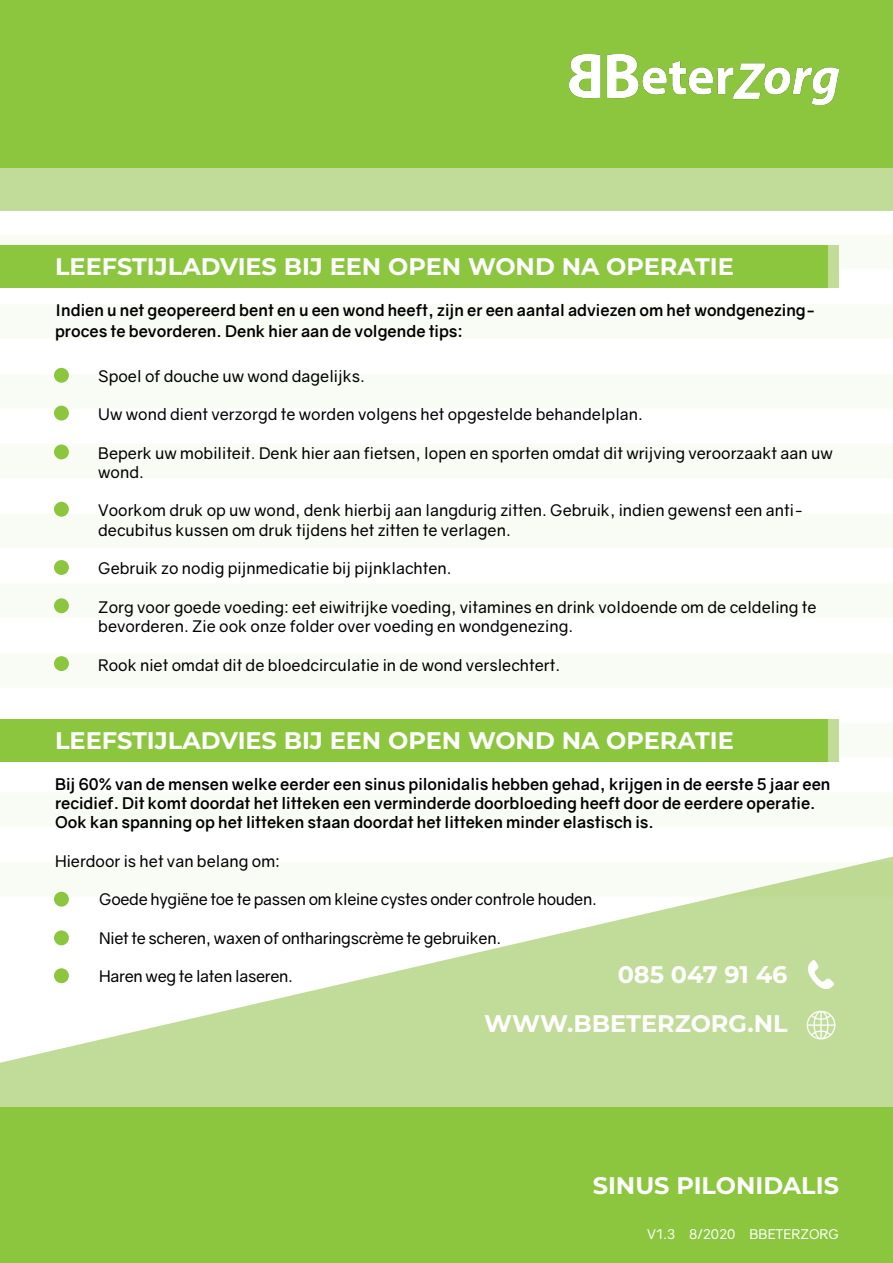
<style>
.page{position:relative;width:893px;height:1263px;background:#fff}
.page>*{position:absolute;margin:0;border:0;box-sizing:border-box;transform-origin:0 0}
.t1{font:700 24px "Montserrat";color:#fff}
.t2{font:16.05px/19.2px "Gravity";color:#000}
.t3{font:700 16.05px/21.6px "Gravity";color:#000}
.t4{font:16.05px "Gravity";letter-spacing:-.02em;color:#000}
.t5{font:13.5px "Gravity";color:#fff}
</style>
<div class="page">
<svg style="left:0;top:923px;width:893px;height:185px;fill:#c1db98"></svg>
<img style="left:807px;top:961px;width:28px;height:27px">
<img style="left:806px;top:1010px;width:29px;height:29px">
<div style="left:0;top:4px;width:893px;height:206px;background:#c1db98"></div>
<div style="left:0;top:0;width:893px;height:168px;background:#8bc63e"></div>
<div style="left:0;top:1108px;width:893px;height:155px;background:#8bc63e"></div>
<img style="left:569px;top:55px;width:270px;height:49px">
<div style="left:0;top:245px;width:827px;height:43px;background:#8bc63e"></div>
<div style="left:54px;top:368px;width:15px;height:15px;background:#8bc63e;border-radius:50%"></div>
<div style="left:54px;top:406px;width:15px;height:15px;background:#8bc63e;border-radius:50%"></div>
<div style="left:54px;top:444px;width:15px;height:15px;background:#8bc63e;border-radius:50%"></div>
<div style="left:54px;top:502px;width:15px;height:15px;background:#8bc63e;border-radius:50%"></div>
<div style="left:54px;top:560px;width:15px;height:15px;background:#8bc63e;border-radius:50%"></div>
<div style="left:54px;top:598px;width:15px;height:15px;background:#8bc63e;border-radius:50%"></div>
<div style="left:54px;top:656px;width:15px;height:15px;background:#8bc63e;border-radius:50%"></div>
<div style="left:0;top:719px;width:827px;height:43px;background:#8bc63e"></div>
<div style="left:54px;top:892px;width:15px;height:15px;background:#8bc63e;border-radius:50%"></div>
<div style="left:54px;top:930px;width:15px;height:15px;background:#8bc63e;border-radius:50%"></div>
<div style="left:54px;top:968px;width:15px;height:15px;background:#8bc63e;border-radius:50%"></div>
<p class="t1" style="left:55px;top:249px;width:680px">LEEFSTIJLADVIES BIJ EEN OPEN WOND NA OPERATIE</p>
<p class="t3" style="left:55px;top:299px;width:762px">Indien u net geopereerd bent en u een wond heeft, zijn er een aantal adviezen om het wondgenezing&shy;proces te bevorderen. Denk hier aan de volgende tips:</p>
<p class="t2" style="left:98px;top:366px;width:268px">Spoel of douche uw wond dagelijks.</p>
<p class="t2" style="left:98px;top:405px;width:546px">Uw wond dient verzorgd te worden volgens het opgestelde behandelplan.</p>
<p class="t2" style="left:98px;top:443px;width:736px">Beperk uw mobiliteit. Denk hier aan fietsen, lopen en sporten omdat dit wrijving veroorzaakt aan uw wond.</p>
<p class="t2" style="left:98px;top:501px;width:707px">Voorkom druk op uw wond, denk hierbij aan langdurig zitten. Gebruik, indien gewenst een anti-</p>
<p class="t2" style="left:98px;top:520px;width:414px">decubitus kussen om druk tijdens het zitten te verlagen.</p>
<p class="t2" style="left:98px;top:559px;width:355px">Gebruik zo nodig pijnmedicatie bij pijnklachten.</p>
<p class="t2" style="left:98px;top:597px;width:720px">Zorg voor goede voeding: eet eiwitrijke voeding, vitamines en drink voldoende om de celdeling te bevorderen. Zie ook onze folder over voeding en wondgenezing.</p>
<p class="t2" style="left:98px;top:656px;width:463px">Rook niet omdat dit de bloedcirculatie in de wond verslechtert.</p>
<p class="t1" style="left:55px;top:723px;width:680px">LEEFSTIJLADVIES BIJ EEN OPEN WOND NA OPERATIE</p>
<p class="t3" style="left:55px;top:774px;width:777px;line-height:19.2px">Bij 60% van de mensen welke eerder een sinus pilonidalis hebben gehad, krijgen in de eerste 5 jaar een recidief. Dit komt doordat het litteken een verminderde doorbloeding heeft door de eerdere operatie.</p>
<p class="t3" style="left:55px;top:812px;width:600px">Ook kan spanning op het litteken staan doordat het litteken minder elastisch is.</p>
<p class="t2" style="left:55px;top:851px;width:226px">Hierdoor is het van belang om:</p>
<p class="t4" style="left:99px;top:889px;width:499px">Goede hygiëne toe te passen om kleine cystes onder controle houden.</p>
<p class="t4" style="left:99px;top:928px;width:403px">Niet te scheren, waxen of ontharingscrème te gebruiken.</p>
<p class="t4" style="left:99px;top:966px;width:195px">Haren weg te laten laseren.</p>
<p class="t1" style="left:618px;top:957px;width:171px">085 047 91 46</p>
<p class="t1" style="left:484px;top:1006px;width:305px">WWW.BBETERZORG.NL</p>
<p class="t1" style="left:593px;top:1168px;width:248px">SINUS PILONIDALIS</p>
<p class="t5" style="left:647px;top:1226px;width:193px">V1.3 8/2020 BBETERZORG</p>
</div>
